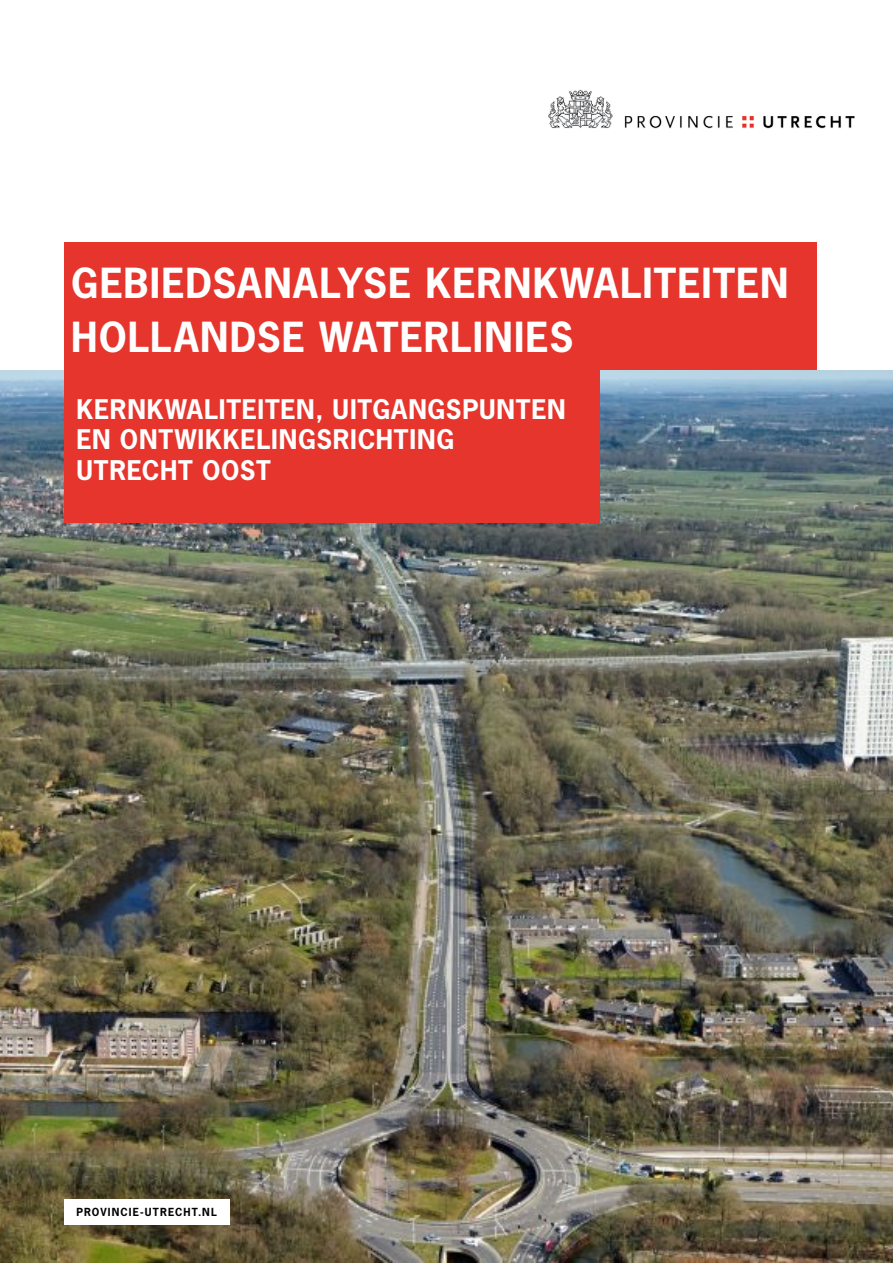
<style>
.page{position:relative;width:893px;height:1263px;background:#fff}
.page>*{position:absolute;margin:0;border:0;box-sizing:border-box;transform-origin:0 0}
.t1{font:700 39px/54px "News Gothic Std";letter-spacing:.025em;color:#fff}
.t2{font:700 25.5px/30.6px "News Gothic Std";letter-spacing:.03em;color:#fff}
.t3{font:700 10.5px "News Gothic Std";letter-spacing:.105em;color:#000}
</style>
<div class="page">
<div style="left:166px;top:242px;width:650px;height:281px;background:#e5352c"></div>
<img style="left:0;top:371px;width:893px;height:892px">
<img style="left:548px;top:89px;width:307px;height:40px">
<div style="left:64px;top:1199px;width:166px;height:26px;background:#fff"></div>
<div style="left:64px;top:242px;width:536px;height:281px;background:#e5352c"></div>
<h1 class="t1" style="left:71px;top:256px;width:719px">GEBIEDSANALYSE KERNKWALITEITEN<br>HOLLANDSE WATERLINIES</h1>
<p class="t2" style="left:77px;top:393px;width:491px">KERNKWALITEITEN, UITGANGSPUNTEN<br>EN ONTWIKKELINGSRICHTING<br>UTRECHT OOST</p>
<p class="t3" style="left:76px;top:1205px;width:142px">PROVINCIE-UTRECHT.NL</p>
</div>
